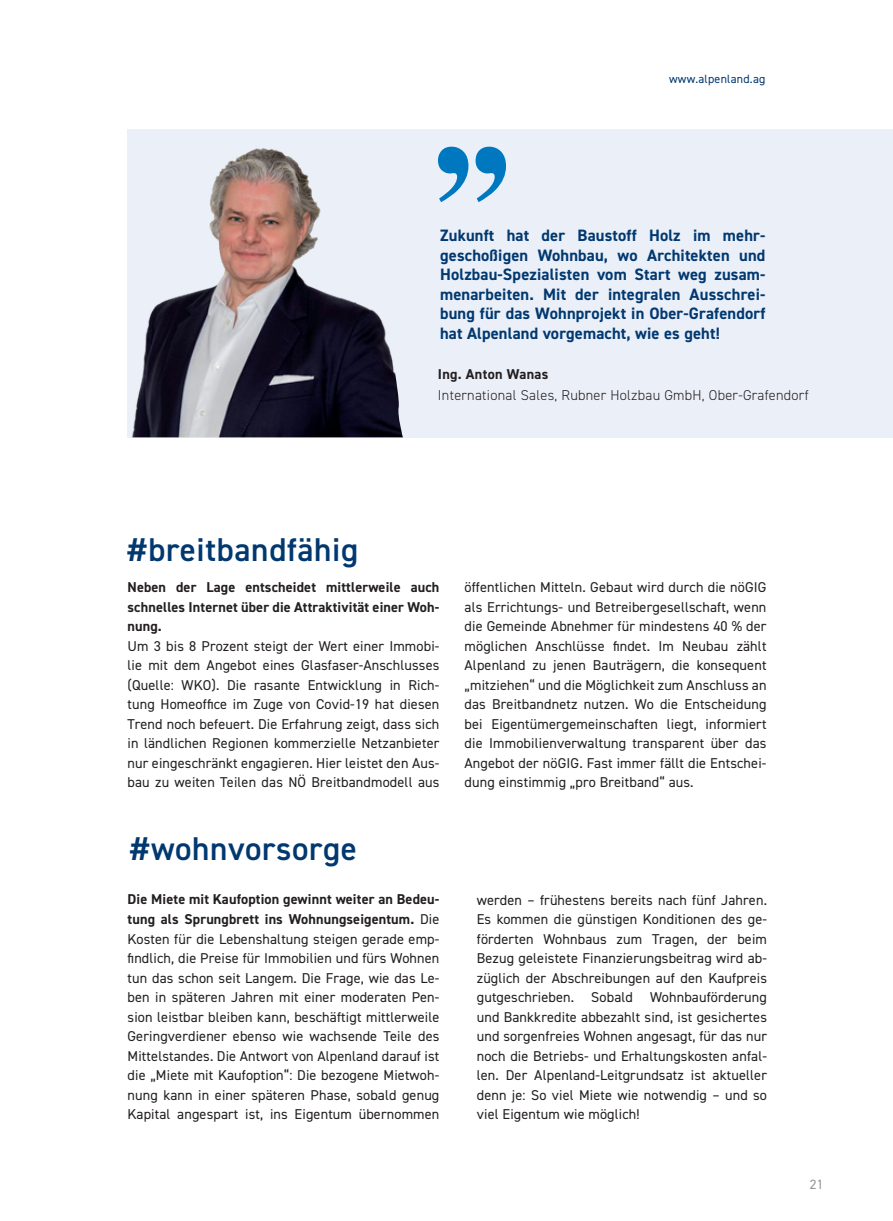
<style>
.page{position:relative;width:893px;height:1221px;background:#fff}
.page>*{position:absolute;margin:0;border:0;box-sizing:border-box;transform-origin:0 0}
.t1{font:600 33px "DIN2014";letter-spacing:.02em;color:#01386f}
.t2{font:700 16.5px/19.5px "DIN2014";letter-spacing:.01em;color:#01386f;text-align:justify}
.t3{font:14.25px/19.5px "DIN2014";letter-spacing:.01em;color:#231f20;text-align:justify}
.t4{font:700 14.25px/19.5px "DIN2014";letter-spacing:.01em;color:#231f20;text-align:justify}
.t5{font:300 14.25px "DIN2014";letter-spacing:.02em;color:#231f20}
.t6{font:13.5px "DIN2014";color:#939598}
.t7{font:12px "DIN2014";letter-spacing:.02em;color:#01386f}
.s1{font-weight:700}
</style>
<div class="page">
<div style="left:128px;top:129px;width:765px;height:308px;background:#eaeff8"></div>
<img style="left:132px;top:148px;width:271px;height:289px">
<svg style="left:438px;top:147px;width:68px;height:55px"></svg>
<p class="t7" style="left:669px;top:72px;width:98px">www.alpenland.ag</p>
<p class="t2" style="left:440px;top:225px;width:327px">Zukunft hat der Baustoff Holz im mehr&shy;geschoßigen Wohnbau, wo Architekten und Holzbau-Spezialisten vom Start weg zusam&shy;menarbeiten. Mit der integralen Ausschrei&shy;bung für das Wohnprojekt in Ober-Grafendorf hat Alpenland vorgemacht, wie es geht!</p>
<p class="t4" style="left:438px;top:364px;width:112px">Ing. Anton Wanas</p>
<p class="t5" style="left:438px;top:386px;width:372px">International Sales, Rubner Holzbau GmbH, Ober-Grafendorf</p>
<h1 class="t1" style="left:128px;top:527px;width:232px">#breitbandfähig</h1>
<p class="t4" style="left:128px;top:577px;width:313px">Neben der Lage entscheidet mittlerweile auch schnelles Internet über die Attraktivität einer Woh&shy;nung.</p>
<p class="t3" style="left:128px;top:636px;width:313px">Um 3 bis 8 Prozent steigt der Wert einer Immobi&shy;lie mit dem Angebot eines Glasfaser-Anschlusses (Quelle: WKO). Die rasante Entwicklung in Rich&shy;tung Homeoffice im Zuge von Covid-19 hat diesen Trend noch befeuert. Die Erfahrung zeigt, dass sich in ländlichen Regionen kommerzielle Netzanbieter nur eingeschränkt engagieren. Hier leistet den Aus&shy;bau zu weiten Teilen das NÖ Breitbandmodell aus</p>
<h1 class="t1" style="left:130px;top:826px;width:228px">#wohnvorsorge</h1>
<p class="t3" style="left:128px;top:889px;width:313px"><span class="s1">Die Miete mit Kaufoption gewinnt weiter an Bedeu&shy;tung als Sprungbrett ins Wohnungseigentum.</span> Die Kosten für die Lebenshaltung steigen gerade emp&shy;findlich, die Preise für Immobilien und fürs Wohnen tun das schon seit Langem. Die Frage, wie das Le&shy;ben in späteren Jahren mit einer moderaten Pen&shy;sion leistbar bleiben kann, beschäftigt mittlerweile Geringverdiener ebenso wie wachsende Teile des Mittelstandes. Die Antwort von Alpenland darauf ist die „Miete mit Kaufoption“: Die bezogene Mietwoh&shy;nung kann in einer späteren Phase, sobald genug Kapital angespart ist, ins Eigentum übernommen</p>
<p class="t3" style="left:465px;top:577px;width:303px">öffentlichen Mitteln. Gebaut wird durch die nöGIG als Errichtungs- und Betreibergesellschaft, wenn die Gemeinde Abnehmer für mindestens 40 % der möglichen Anschlüsse findet. Im Neubau zählt Alpenland zu jenen Bauträgern, die konsequent „mitziehen“ und die Möglichkeit zum Anschluss an das Breitbandnetz nutzen. Wo die Entscheidung bei Eigentümergemeinschaften liegt, informiert die Immobilienverwaltung transparent über das Angebot der nöGIG. Fast immer fällt die Entschei&shy;dung einstimmig „pro Breitband“ aus.</p>
<p class="t3" style="left:477px;top:889px;width:292px">werden – frühestens bereits nach fünf Jahren.<br>Es kommen die günstigen Konditionen des ge&shy;förderten Wohnbaus zum Tragen, der beim Bezug geleistete Finanzierungsbeitrag wird ab&shy;züglich der Abschreibungen auf den Kaufpreis gutgeschrieben. Sobald Wohnbauförderung und Bankkredite abbezahlt sind, ist gesichertes und sorgenfreies Wohnen angesagt, für das nur noch die Betriebs- und Erhaltungskosten anfal&shy;len. Der Alpenland-Leitgrundsatz ist aktueller denn je: So viel Miete wie notwendig – und so viel Eigentum wie möglich!</p>
<p class="t6" style="left:810px;top:1175px;width:15px">21</p>
</div>
